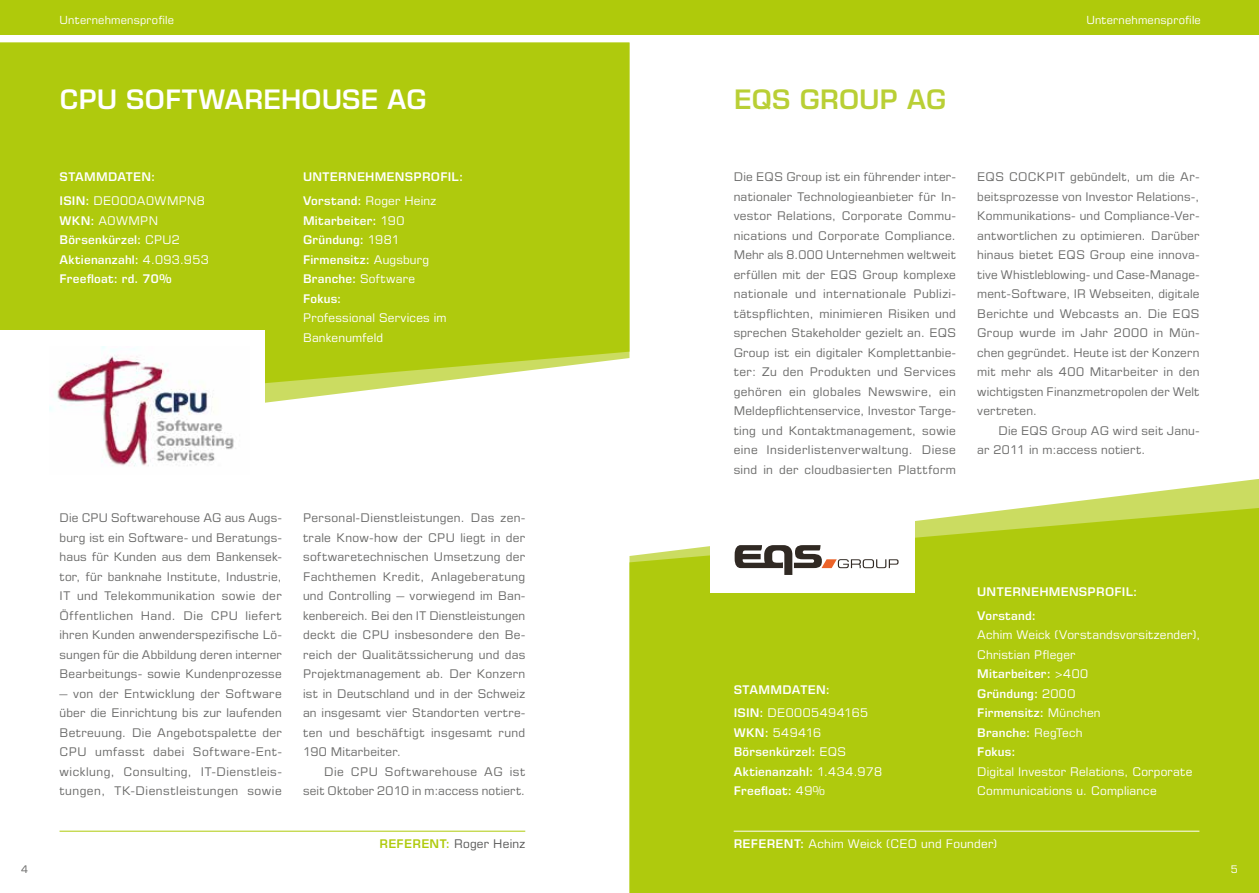
<style>
.page{position:relative;width:1259px;height:893px;background:#fff}
.page>*{position:absolute;margin:0;border:0;box-sizing:border-box;transform-origin:0 0}
.t1{font:600 27px "Eurostile LT Std";letter-spacing:-.015em;color:#fff}
.t2{font:600 27px "Eurostile LT Std";letter-spacing:-.015em;color:#b9cf35}
.t3{font:12px/19.5px "Eurostile LT Std";letter-spacing:.025em;color:#6b6b6a;text-align:justify}
.t4{font:600 12px/19.5px "Eurostile LT Std";letter-spacing:.02em;color:#fff}
.t5{font:12px/19.5px "Eurostile LT Std";letter-spacing:.02em;color:#fff}
.t6{font:12px "Eurostile LT Std";letter-spacing:.02em;color:#575756}
.t7{font:11.25px "Eurostile LT Std";letter-spacing:.02em;color:#fff}
.t8{font:10.5px "Eurostile LT Std";color:#6b6b6a}
.t9{font:10.5px "Eurostile LT Std";color:#fff}
.s1{font-weight:400}
.s2{font-weight:600}
.s3{font-weight:600;color:#afca0b}
</style>
<div class="page">
<svg style="left:1030px;top:479px;width:229px;height:28px"></svg>
<div style="left:629px;top:507px;width:630px;height:386px;background:#afca0d"></div>
<div style="left:0;top:43px;width:629px;height:360px;background:#afca0d"></div>
<div style="left:0;top:0;width:1259px;height:34px;background:#afca0b"></div>
<hr style="left:60px;top:831px;width:465px;height:1px;background:#afca0b">
<hr style="left:733px;top:831px;width:466px;height:1px;background:#fff">
<div style="left:0;top:331px;width:264px;height:153px;background:#fff"></div>
<img style="left:50px;top:346px;width:184px;height:121px">
<div style="left:710px;top:493px;width:205px;height:100px;background:#fff"></div>
<svg style="left:734px;top:545px;width:164px;height:30px"></svg>
<p class="t7" style="left:60px;top:13px;width:116px">Unternehmensprofile</p>
<p class="t7" style="left:1086px;top:13px;width:116px">Unternehmensprofile</p>
<h1 class="t1" style="left:60px;top:83px;width:369px">CPU SOFTWAREHOUSE AG</h1>
<h1 class="t2" style="left:733px;top:83px;width:214px">EQS GROUP AG</h1>
<p class="t4" style="left:60px;top:165px;width:147px;line-height:23.7px">STAMMDATEN:<br>ISIN: <span class="s1">DE000A0WMPN8</span></p>
<p class="t4" style="left:60px;top:210px;width:151px">WKN: <span class="s1">A0WMPN<br></span>Börsenkürzel: <span class="s1">CPU2<br></span>Aktienanzahl: <span class="s1">4.093.953<br></span>Freefloat: rd. 70%</p>
<p class="t3" style="left:60px;top:508px;width:224px">Die CPU Softwarehouse AG aus Augs&shy;burg ist ein Software- und Beratungs&shy;haus für Kunden aus dem Bankensek&shy;tor, für banknahe Institute, Industrie, IT und Telekommunikation sowie der Öffentlichen Hand. Die CPU liefert ihren Kunden anwenderspezifische Lö&shy;sungen für die Abbildung deren interner Bearbeitungs- sowie Kundenprozesse</p>
<p class="t3" style="left:60px;top:684px;width:224px">– von der Entwicklung der Software über die Einrichtung bis zur laufenden Betreuung. Die Angebotspalette der CPU umfasst dabei Software-Ent&shy;wicklung, Consulting, IT-Dienstleis&shy;tungen, TK-Dienstleistungen sowie</p>
<p class="t4" style="left:303px;top:165px;width:162px;line-height:23.7px">UNTERNEHMENSPROFIL:<br>Vorstand: <span class="s1">Roger Heinz</span></p>
<p class="t4" style="left:303px;top:210px;width:128px">Mitarbeiter: <span class="s1">190<br></span>Gründung: <span class="s1">1981<br></span>Firmensitz: <span class="s1">Augsburg<br></span>Branche: <span class="s1">Software<br></span>Fokus:</p>
<p class="t5" style="left:303px;top:308px;width:145px">Professional Services im<br>Bankenumfeld</p>
<p class="t3" style="left:303px;top:508px;width:224px">Personal-Dienstleistungen. Das zen&shy;trale Know-how der CPU liegt in der softwaretechnischen Umsetzung der Fachthemen Kredit, Anlageberatung und Controlling – vorwiegend im Ban&shy;kenbereich. Bei den IT Dienstleistungen deckt die CPU insbesondere den Be&shy;reich der Qualitätssicherung und das Projektmanagement ab. Der Konzern ist in Deutschland und in der Schweiz an insgesamt vier Standorten vertre&shy;ten und beschäftigt insgesamt rund 190 Mitarbeiter.</p>
<p class="t3" style="left:303px;top:762px;width:224px;text-align:right">Die CPU Softwarehouse AG ist seit Oktober 2010 in m:access notiert.</p>
<p class="t3" style="left:733px;top:167px;width:224px">Die EQS Group ist ein führender inter&shy;nationaler Technologieanbieter für In&shy;vestor Relations, Corporate Commu&shy;nications und Corporate Compliance.<br>Mehr als 8.000 Unternehmen weltweit erfüllen mit der EQS Group komplexe nationale und internationale Publizi&shy;tätspflichten, minimieren Risiken und sprechen Stakeholder gezielt an. EQS Group ist ein digitaler Komplettanbie&shy;ter: Zu den Produkten und Services gehören ein globales Newswire, ein Meldepflichtenservice, Investor Targe&shy;ting und Kontaktmanagement, sowie eine Insiderlistenverwaltung. Diese sind in der cloudbasierten Plattform</p>
<p class="t3" style="left:977px;top:167px;width:224px">EQS COCKPIT gebündelt, um die Ar&shy;beitsprozesse von Investor Relations-, Kommunikations- und Compliance-Ver&shy;antwortlichen zu optimieren. Darüber hinaus bietet EQS Group eine innova&shy;tive Whistleblowing- und Case-Manage&shy;ment-Software, IR Webseiten, digitale Berichte und Webcasts an. Die EQS Group wurde im Jahr 2000 in Mün&shy;chen gegründet. Heute ist der Konzern mit mehr als 400 Mitarbeiter in den wichtigsten Finanzmetropolen der Welt vertreten.</p>
<p class="t3" style="left:977px;top:421px;width:224px;text-indent:21px">Die EQS Group AG wird seit Janu&shy;ar 2011 in m:access notiert.</p>
<p class="t4" style="left:733px;top:677px;width:136px;line-height:23.7px">STAMMDATEN:<br>ISIN: <span class="s1">DE0005494165</span></p>
<p class="t4" style="left:733px;top:723px;width:150px">WKN: <span class="s1">549416<br></span>Börsenkürzel: <span class="s1">EQS<br></span>Aktienanzahl: <span class="s1">1.434.978<br></span>Freefloat: <span class="s1">49%</span></p>
<p class="t4" style="left:977px;top:580px;width:162px;line-height:23.7px">UNTERNEHMENSPROFIL:<br>Vorstand:</p>
<p class="t5" style="left:977px;top:625px;width:225px">Achim Weick (Vorstandsvorsitzender),<br>Christian Pfleger<br><span class="s2">Mitarbeiter:</span> &gt;400<br><span class="s2">Gründung:</span> 2000<br><span class="s2">Firmensitz:</span> München<br><span class="s2">Branche:</span> RegTech<br><span class="s2">Fokus:</span></p>
<p class="t5" style="left:977px;top:762px;width:217px">Digital Investor Relations, Corporate<br>Communications u. Compliance</p>
<p class="t6" style="left:379px;top:837px;width:147px"><span class="s3">REFERENT:</span> Roger Heinz</p>
<p class="t5" style="left:733px;top:834px;width:265px"><span class="s2">REFERENT:</span> Achim Weick (CEO und Founder)</p>
<p class="t8" style="left:21px;top:863px;width:9px">4</p>
<p class="t9" style="left:1230px;top:863px;width:9px">5</p>
</div>
